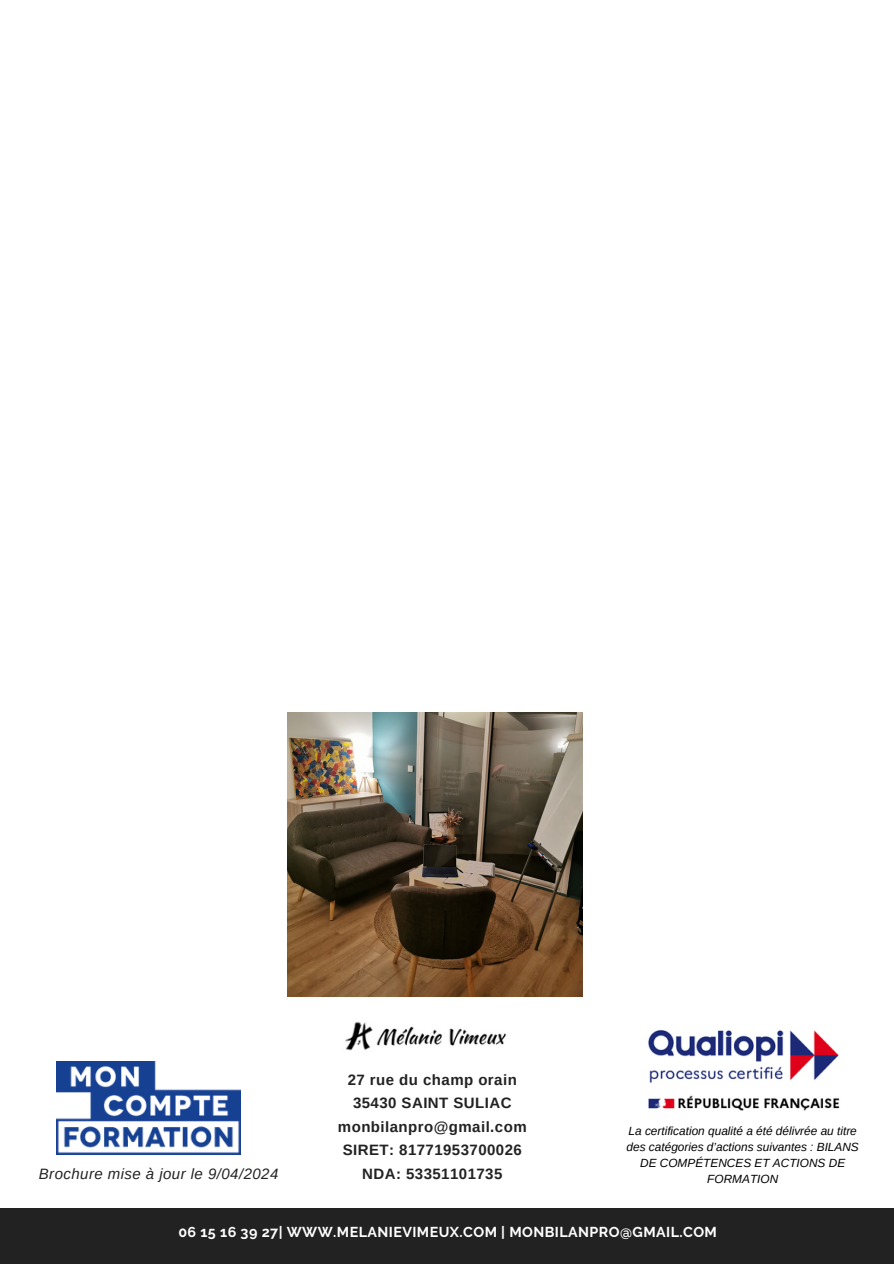
<style>
.page{position:relative;width:894px;height:1264px;background:#fff}
.page>*{position:absolute;margin:0;border:0;box-sizing:border-box;transform-origin:0 0}
.t1{font:700 15px/23.7px "Arimo";letter-spacing:.03em;color:#222;text-align:center}
.t2{font:italic 15px "Arimo";letter-spacing:.03em;color:#222}
.t3{font:700 14.25px "Raleway";letter-spacing:.03em;color:#fff}
.t4{font:italic 11.85px/15.8px "Arimo";color:#000;text-align:center}
</style>
<div class="page">
<div style="left:0;top:1208px;width:893px;height:55px;background:#222"></div>
<img style="left:345px;top:1022px;width:161px;height:29px">
<img style="left:288px;top:712px;width:294px;height:284px">
<img style="left:648px;top:1030px;width:192px;height:81px">
<img style="left:57px;top:1061px;width:183px;height:92px">
<p class="t2" style="left:39px;top:1165px;width:241px">Brochure mise à jour le 9/04/2024</p>
<h2 class="t1" style="left:338px;top:1067px;width:190px">27 rue du champ orain<br>35430 SAINT SULIAC monbilanpro@gmail.com<br>SIRET: 81771953700026<br>NDA: 53351101735</h2>
<p class="t4" style="left:626px;top:1123px;width:234px">La certification qualité a été délivrée au titre des catégories d’actions suivantes : BILANS DE COMPÉTENCES ET ACTIONS DE FORMATION</p>
<p class="t3" style="left:178px;top:1223px;width:540px">06 15 16 39 27| WWW.MELANIEVIMEUX.COM | MONBILANPRO@GMAIL.COM</p>
</div>
